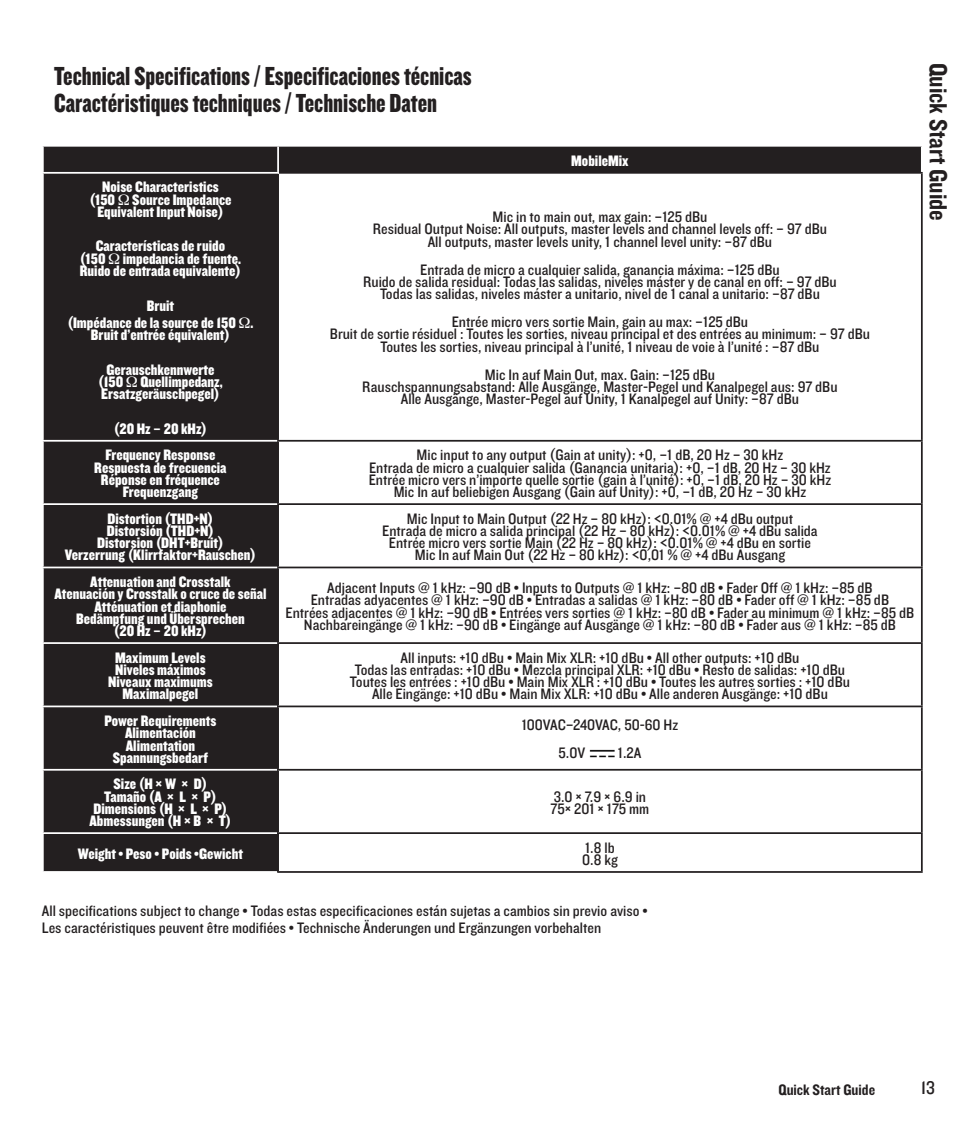
<style>
.page{position:relative;width:977px;height:1134px;background:#fff}
.page>*{position:absolute;margin:0;border:0;box-sizing:border-box;transform-origin:0 0}
.Headers_-_Main{font:27.12px/27.1px "Knockout 69 Full Liteweight";color:#231f20}
.t1{font:25.72px "Knockout 50 Welterweight";color:#231f20}
.t2{font:19.07px "Knockout 30 Junior Welterwt";color:#231f20}
.Mackie_Specs_Body{font:15.75px/12.2px "Knockout 30 Junior Welterwt";color:#231f20;text-align:center}
.Mackie_Specs_Headers{font:15.75px/12.2px "Knockout 70 Full Welterwt";color:#fff;text-align:center}
.t3{font:15.75px "Knockout 50 Welterweight";color:#231f20}
</style>
<div class="page">
<div style="left:44px;top:147px;width:876px;height:25px;background:#231f20"></div>
<div style="left:44px;top:174px;width:233px;height:697px;background:#231f20"></div>
<hr style="left:279px;top:172px;width:643px;height:2px;background:#231f20">
<hr style="left:277px;top:174px;width:2px;height:266px;background:#231f20">
<hr style="left:920px;top:174px;width:2px;height:266px;background:#231f20">
<hr style="left:277px;top:440px;width:645px;height:2px;background:#231f20">
<hr style="left:277px;top:442px;width:2px;height:61px;background:#231f20">
<hr style="left:920px;top:442px;width:2px;height:61px;background:#231f20">
<hr style="left:277px;top:503px;width:645px;height:2px;background:#231f20">
<hr style="left:277px;top:505px;width:2px;height:62px;background:#231f20">
<hr style="left:920px;top:505px;width:2px;height:62px;background:#231f20">
<hr style="left:277px;top:567px;width:645px;height:1px;background:#231f20">
<hr style="left:277px;top:568px;width:2px;height:74px;background:#231f20">
<hr style="left:920px;top:568px;width:2px;height:74px;background:#231f20">
<hr style="left:277px;top:642px;width:645px;height:2px;background:#231f20">
<hr style="left:277px;top:644px;width:2px;height:62px;background:#231f20">
<hr style="left:920px;top:644px;width:2px;height:62px;background:#231f20">
<hr style="left:277px;top:707px;width:2px;height:62px;background:#231f20">
<hr style="left:920px;top:707px;width:2px;height:62px;background:#231f20">
<hr style="left:277px;top:771px;width:2px;height:61px;background:#231f20">
<hr style="left:920px;top:771px;width:2px;height:61px;background:#231f20">
<hr style="left:277px;top:834px;width:2px;height:37px;background:#231f20">
<hr style="left:920px;top:834px;width:2px;height:37px;background:#231f20">
<hr style="left:277px;top:147px;width:2px;height:25px;background:#fff">
<hr style="left:42px;top:440px;width:235px;height:2px;background:#fff">
<hr style="left:42px;top:503px;width:235px;height:2px;background:#fff">
<hr style="left:42px;top:567px;width:235px;height:1px;background:#fff">
<hr style="left:42px;top:642px;width:235px;height:2px;background:#fff">
<hr style="left:42px;top:706px;width:235px;height:1px;background:#fff">
<hr style="left:42px;top:769px;width:235px;height:2px;background:#fff">
<hr style="left:42px;top:832px;width:235px;height:2px;background:#fff">
<hr style="left:277px;top:706px;width:645px;height:1px;background:#231f20">
<hr style="left:277px;top:769px;width:645px;height:2px;background:#231f20">
<hr style="left:277px;top:832px;width:645px;height:2px;background:#231f20">
<hr style="left:277px;top:871px;width:645px;height:2px;background:#231f20">
<img style="left:589px;top:749px;width:26px;height:9px">
<svg style="left:118px;top:194px;width:11px;height:11px"></svg>
<svg style="left:109px;top:253px;width:10px;height:11px"></svg>
<svg style="left:239px;top:317px;width:11px;height:11px"></svg>
<svg style="left:127px;top:376px;width:10px;height:11px"></svg>
<p class="Headers_-_Main" style="left:54px;top:61px;width:419px">Technical Specifications / Especificaciones técnicas<br>Caractéristiques techniques / Technische Daten</p>
<p class="Mackie_Specs_Headers" style="left:571px;top:154px;width:59px">MobileMix</p>
<p class="Mackie_Specs_Headers" style="left:89px;top:181px;width:143px">Noise Characteristics (150 Source Impedance<br>Equivalent Input Noise)</p>
<p class="Mackie_Specs_Headers" style="left:80px;top:240px;width:163px">Características de ruido<br>(150 impedancia de fuente.<br>Ruido de entrada equivalente)</p>
<p class="Mackie_Specs_Headers" style="left:147px;top:299px;width:29px">Bruit</p>
<p class="Mackie_Specs_Headers" style="left:67px;top:316px;width:187px">(Impédance de la source de 150 .<br>Bruit d’entrée équivalent)</p>
<p class="Mackie_Specs_Headers" style="left:98px;top:363px;width:126px">Gerauschkennwerte (150 Quellimpedanz,<br>Ersatzgeräuschpegel)</p>
<p class="Mackie_Specs_Headers" style="left:114px;top:422px;width:95px">(20 Hz – 20 kHz)</p>
<p class="Mackie_Specs_Body" style="left:373px;top:210px;width:455px">Mic in to main out, max gain: –125 dBu<br>Residual Output Noise: All outputs, master levels and channel levels off: – 97 dBu<br>All outputs, master levels unity, 1 channel level unity: –87 dBu</p>
<p class="Mackie_Specs_Body" style="left:363px;top:263px;width:475px">Entrada de micro a cualquier salida, ganancia máxima: –125 dBu<br>Ruido de salida residual: Todas las salidas, niveles máster y de canal en off: – 97 dBu<br>Todas las salidas, niveles máster a unitario, nivel de 1 canal a unitario: –87 dBu</p>
<p class="Mackie_Specs_Body" style="left:330px;top:315px;width:541px">Entrée micro vers sortie Main, gain au max: –125 dBu<br>Bruit de sortie résiduel : Toutes les sorties, niveau principal et des entrées au minimum: – 97 dBu<br>Toutes les sorties, niveau principal à l’unité, 1 niveau de voie à l’unité : –87 dBu</p>
<p class="Mackie_Specs_Body" style="left:362px;top:368px;width:477px">Mic In auf Main Out, max. Gain: –125 dBu<br>Rauschspannungsabstand: Alle Ausgänge, Master-Pegel und Kanalpegel aus: 97 dBu<br>Alle Ausgänge, Master-Pegel auf Unity, 1 Kanalpegel auf Unity: –87 dBu</p>
<p class="Mackie_Specs_Headers" style="left:94px;top:449px;width:134px">Frequency Response<br>Respuesta de frecuencia<br>Réponse en fréquence<br>Frequenzgang</p>
<p class="Mackie_Specs_Body" style="left:369px;top:448px;width:464px">Mic input to any output (Gain at unity): +0, –1 dB, 20 Hz – 30 kHz<br>Entrada de micro a cualquier salida (Ganancia unitaria): +0, –1 dB, 20 Hz – 30 kHz Entrée micro vers n’importe quelle sortie (gain à l’unité): +0, –1 dB, 20 Hz – 30 kHz Mic In auf beliebigen Ausgang (Gain auf Unity): +0, –1 dB, 20 Hz – 30 kHz</p>
<p class="Mackie_Specs_Headers" style="left:65px;top:512px;width:193px">Distortion (THD+N)<br>Distorsión (THD+N)<br>Distorsion (DHT+Bruit)<br>Verzerrung (Klirrfaktor+Rauschen)</p>
<p class="Mackie_Specs_Body" style="left:382px;top:512px;width:437px">Mic Input to Main Output (22 Hz – 80 kHz): &lt;0.01% @ +4 dBu output<br>Entrada de micro a salida principal (22 Hz – 80 kHz): &lt;0.01% @ +4 dBu salida Entrée micro vers sortie Main (22 Hz – 80 kHz): &lt;0.01% @ +4 dBu en sortie Mic In auf Main Out (22 Hz – 80 kHz): &lt;0,01 % @ +4 dBu Ausgang</p>
<p class="Mackie_Specs_Headers" style="left:54px;top:575px;width:214px">Attenuation and Crosstalk<br>Atenuación y Crosstalk o cruce de señal<br>Atténuation et diaphonie<br>Bedämpfung und Übersprechen<br>(20 Hz – 20 kHz)</p>
<p class="Mackie_Specs_Body" style="left:285px;top:581px;width:630px">Adjacent Inputs @ 1 kHz: –90 dB • Inputs to Outputs @ 1 kHz: –80 dB • Fader Off @ 1 kHz: –85 dB<br>Entradas adyacentes @ 1 kHz: –90 dB • Entradas a salidas @ 1 kHz: –80 dB • Fader off @ 1 kHz: –85 dB<br>Entrées adjacentes @ 1 kHz: –90 dB • Entrées vers sorties @ 1 kHz: –80 dB • Fader au minimum @ 1 kHz: –85 dB Nachbareingänge @ 1 kHz: –90 dB • Eingänge auf Ausgänge @ 1 kHz: –80 dB • Fader aus @ 1 kHz: –85 dB</p>
<p class="Mackie_Specs_Headers" style="left:108px;top:651px;width:106px">Maximum Levels<br>Niveles máximos<br>Niveaux maximums<br>Maximalpegel</p>
<p class="Mackie_Specs_Body" style="left:350px;top:651px;width:501px">All inputs: +10 dBu • Main Mix XLR: +10 dBu • All other outputs: +10 dBu<br>Todas las entradas: +10 dBu • Mezcla principal XLR: +10 dBu • Resto de salidas: +10 dBu Toutes les entrées : +10 dBu • Main Mix XLR : +10 dBu • Toutes les autres sorties : +10 dBu Alle Eingänge: +10 dBu • Main Mix XLR: +10 dBu • Alle anderen Ausgänge: +10 dBu</p>
<p class="Mackie_Specs_Headers" style="left:104px;top:714px;width:113px">Power Requirements<br>Alimentación<br>Alimentation<br>Spannungsbedarf</p>
<p class="Mackie_Specs_Body" style="left:521px;top:718px;width:158px">100VAC–240VAC, 50-60 Hz</p>
<p class="Mackie_Specs_Body" style="left:558px;top:746px;width:28px">5.0V</p>
<p class="Mackie_Specs_Body" style="left:618px;top:746px;width:25px">1.2A</p>
<p class="Mackie_Specs_Headers" style="left:89px;top:778px;width:144px">Size (H × W × D)<br>Tamaño (A × L × P)<br>Dimensions (H × L × P)<br>Abmessungen (H × B × T)</p>
<p class="Mackie_Specs_Body" style="left:550px;top:790px;width:100px;text-align:left">3.0 × 7.9 × 6.9 in<br>75× 201 × 175 mm</p>
<p class="Mackie_Specs_Headers" style="left:78px;top:847px;width:166px">Weight • Peso • Poids •Gewicht</p>
<p class="Mackie_Specs_Body" style="left:582px;top:841px;width:37px;text-align:left">1.8 lb<br>0.8 kg</p>
<p class="Mackie_Specs_Body" style="left:42px;top:901px;width:607px;line-height:17.5px;text-align:left">All specifications subject to change • Todas estas especificaciones están sujetas a cambios sin previo aviso •<br>Les caractéristiques peuvent être modifiées • Technische Änderungen und Ergänzungen vorbehalten</p>
<h2 class="t1" style="left:955px;top:63px;width:159px;rotate:90deg">Quick Start Guide</h2>
<p class="t3" style="left:778px;top:1079px;width:98px">Quick Start Guide</p>
<p class="t2" style="left:921px;top:1075px;width:15px">13</p>
</div>
